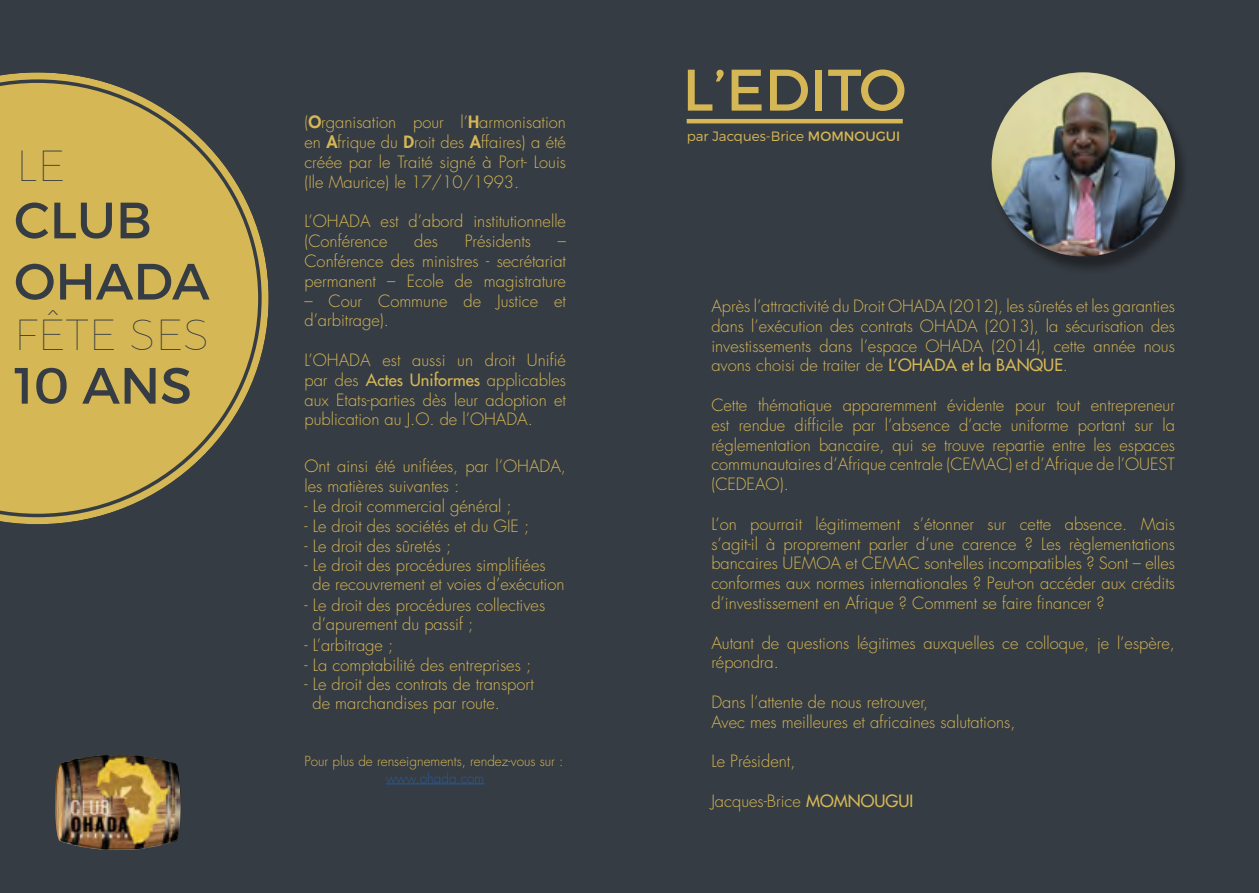
<style>
.page{position:relative;width:1259px;height:893px;background:#fff}
.page>*{position:absolute;margin:0;border:0;box-sizing:border-box;transform-origin:0 0}
.t1{font:58.5px "Montserrat";color:#d5b756}
.t2{font:51px/61.2px "Montserrat";color:#363c43}
.t3{font:100 43.5px "Montserrat";color:#363c43}
.t4{font:300 16.5px/19.8px "Futura Std";color:#d5b756;text-align:justify}
.t5{font:300 13.5px "Futura Std";color:#d5b756}
.t6{font:300 13.5px "Montserrat";color:#d5b756}
.t7{font:300 13.5px "Futura Std";color:#275b9b}
.s1{font-weight:800}
.s2{font-weight:500}
.s3{font-weight:400}
</style>
<div class="page">
<div style="left:629px;top:0;width:630px;height:893px;background:#363c43"></div>
<div style="left:990px;top:75px;width:199px;height:201px;background:#000;opacity:.39"></div>
<img style="left:991px;top:72px;width:184px;height:184px;border-radius:92px">
<hr style="left:686px;top:119px;width:216px;height:4px;background:#d5b756">
<div style="left:0;top:0;width:629px;height:893px;background:#363c43"></div>
<hr style="left:386px;top:783px;width:98px;height:1px;background:#275b9b">
<svg style="left:0;top:72px;width:269px;height:452px"></svg>
<svg style="left:0;top:79px;width:262px;height:438px"></svg>
<svg style="left:55px;top:765px;width:4px;height:75px"></svg>
<img style="left:59px;top:755px;width:121px;height:95px">
<h3 class="t3" style="left:16px;top:139px;width:51px">LE</h3>
<h2 class="t2" style="left:14px;top:189px;width:197px">CLUB<br>OHADA</h2>
<h3 class="t3" style="left:14px;top:308px;width:197px">FÊTE SES</h3>
<h2 class="t2" style="left:14px;top:355px;width:179px">10 ANS</h2>
<p class="t4" style="left:304px;top:113px;width:263px">(<span class="s1">O</span>rganisation pour l’<span class="s1">H</span>armonisation en <span class="s1">A</span>frique du <span class="s1">D</span>roit des <span class="s1">A</span>ffaires) a été créée par le Traité signé à Port- Louis (Ile Maurice) le 17/10/1993.</p>
<p class="t4" style="left:304px;top:212px;width:263px">L’OHADA est d’abord institutionnelle (Conférence</p>
<p class="t4" style="left:414px;top:232px;width:25px">des</p>
<p class="t4" style="left:465px;top:232px;width:68px">Présidents</p>
<p class="t4" style="left:304px;top:232px;width:263px;text-indent:253px">– Conférence des ministres - secrétariat permanent – Ecole de magistrature</p>
<p class="t4" style="left:304px;top:291px;width:263px">– Cour Commune de Justice et d’arbitrage).</p>
<p class="t4" style="left:304px;top:351px;width:263px">L’OHADA est aussi un droit Unifié par des <span class="s2">Actes Uniformes</span> applicables aux Etats-parties dès leur adoption et publication au J.O. de l’OHADA.</p>
<p class="t4" style="left:304px;top:457px;width:263px">Ont ainsi été unifiées, par l’OHADA, les matières suivantes :</p>
<p class="t4" style="left:304px;top:497px;width:209px">- Le droit commercial général ;</p>
<p class="t4" style="left:304px;top:516px;width:226px">- Le droit des sociétés et du GIE ;</p>
<p class="t4" style="left:304px;top:536px;width:148px">- Le droit des sûretés ;</p>
<p class="t4" style="left:304px;top:556px;width:243px">- Le droit des procédures simplifiées</p>
<p class="t4" style="left:304px;top:596px;width:242px">- Le droit des procédures collectives</p>
<p class="t4" style="left:304px;top:635px;width:90px">- L’arbitrage ;</p>
<p class="t4" style="left:304px;top:655px;width:228px">- La comptabilité des entreprises ;</p>
<p class="t4" style="left:312px;top:675px;width:223px;line-height:18.8px;text-indent:-8px">- Le droit des contrats de transport de marchandises par route.</p>
<p class="t4" style="left:312px;top:574px;width:254px">de recouvrement et voies d’exécution</p>
<p class="t4" style="left:312px;top:615px;width:162px">d’apurement du passif ;</p>
<p class="t5" style="left:304px;top:753px;width:260px">Pour plus de renseignements, rendez-vous sur :</p>
<p class="t7" style="left:386px;top:769px;width:100px">www.ohada.com</p>
<h1 class="t1" style="left:682px;top:54px;width:225px">L’EDITO</h1>
<p class="t6" style="left:686px;top:128px;width:215px">par Jacques-Brice <span class="s3">MOMNOUGUI</span></p>
<p class="t4" style="left:711px;top:297px;width:465px">Après l’attractivité du Droit OHADA (2012), les sûretés et les garanties dans l’exécution des contrats OHADA (2013), la sécurisation des investissements dans l’espace OHADA (2014), cette année nous avons choisi de traiter de <span class="s2">L’OHADA et la BANQUE</span>.</p>
<p class="t4" style="left:711px;top:396px;width:465px">Cette thématique apparemment évidente pour tout entrepreneur est rendue difficile par l’absence d’acte uniforme portant sur la réglementation bancaire, qui se trouve repartie entre les espaces communautaires d’Afrique centrale (CEMAC) et d’Afrique de l’OUEST (CEDEAO).</p>
<p class="t4" style="left:711px;top:514px;width:465px">L’on pourrait légitimement s’étonner sur cette absence. Mais s’agit-il à proprement parler d’une carence ? Les règlementations bancaires UEMOA et CEMAC sont-elles incompatibles ? Sont – elles conformes aux normes internationales ? Peut-on accéder aux crédits d’investissement en Afrique ? Comment se faire financer ?</p>
<p class="t4" style="left:711px;top:633px;width:465px">Autant de questions légitimes auxquelles ce colloque, je l’espère, répondra.</p>
<p class="t4" style="left:711px;top:693px;width:306px">Dans l’attente de nous retrouver,<br>Avec mes meilleures et africaines salutations,</p>
<p class="t4" style="left:711px;top:752px;width:86px">Le Président,</p>
<p class="t4" style="left:711px;top:792px;width:203px">Jacques-Brice <span class="s2">MOMNOUGUI</span></p>
</div>
